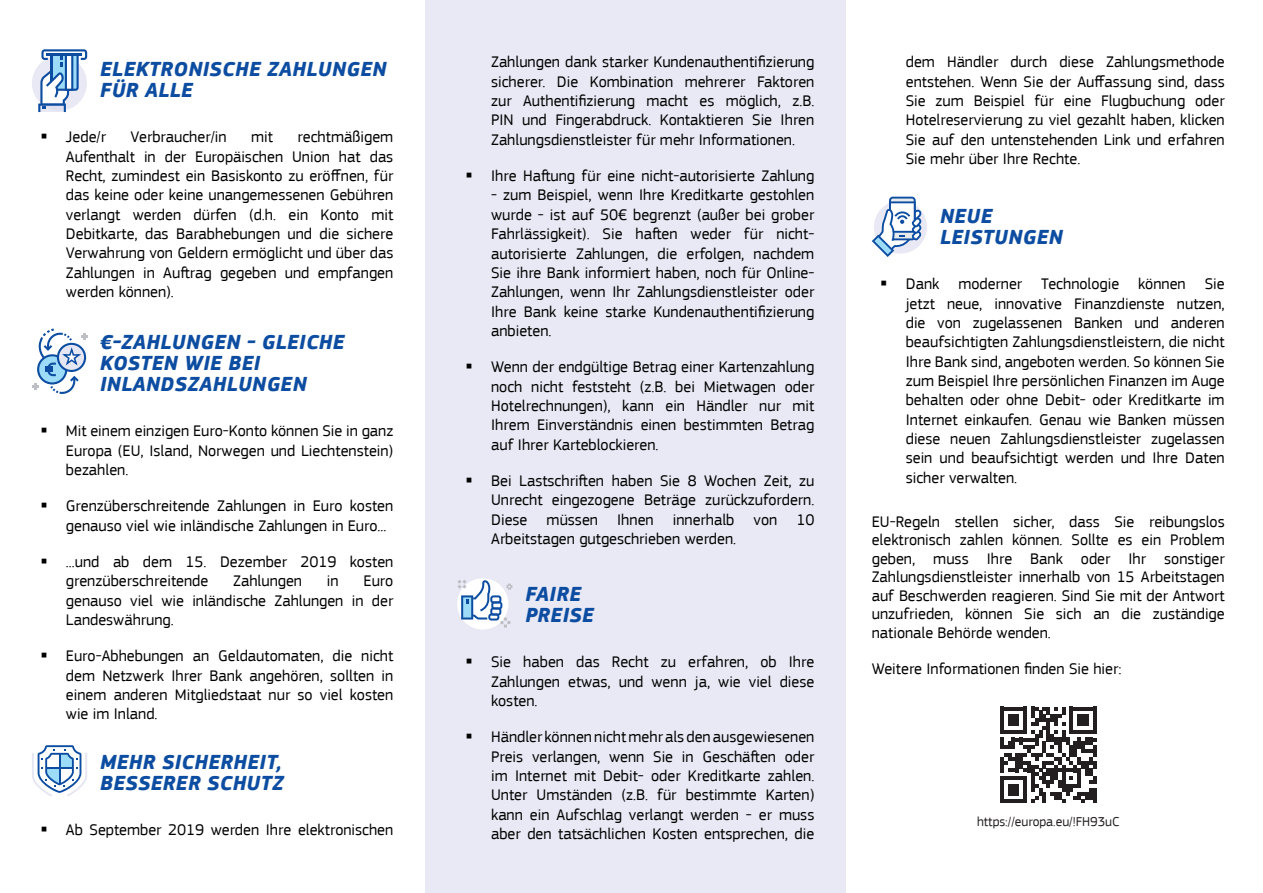
<style>
.page{position:relative;width:1263px;height:893px;background:#fff}
.page>*{position:absolute;margin:0;border:0;box-sizing:border-box;transform-origin:0 0}
.t1{font:italic 700 21px/21px "EC Square Sans Pro";letter-spacing:.02em;color:#0d4da1}
.t2{font:16.2px/19.4px "EC Square Sans Pro";color:#000;text-align:justify}
.t3{font:13.5px "EC Square Sans Pro";color:#231f20}
</style>
<div class="page">
<div style="left:32px;top:56px;width:55px;height:55px;background:#e8e9f4;border-radius:50%"></div>
<svg style="left:38px;top:49px;width:49px;height:63px"></svg>
<hr style="left:47px;top:54px;width:35px;height:2px;background:#0d4da1">
<div style="left:425px;top:0;width:421px;height:893px;background:#e8e9f4"></div>
<svg style="left:32px;top:745px;width:55px;height:51px"></svg>
<hr style="left:46px;top:767px;width:27px;height:2px;background:#0d4da1">
<hr style="left:59px;top:754px;width:1px;height:30px;background:#0d4da1">
<svg style="left:457px;top:578px;width:56px;height:52px"></svg>
<svg style="left:1000px;top:707px;width:96px;height:96px"></svg>
<div style="left:874px;top:200px;width:53px;height:54px;background:#e8e9f4;border-radius:50%"></div>
<svg style="left:872px;top:197px;width:50px;height:60px"></svg>
<svg style="left:32px;top:328px;width:55px;height:66px"></svg>
<p class="t1" style="left:100px;top:60px;width:288px">ELEKTRONISCHE ZAHLUNGEN<br>FÜR ALLE</p>
<p class="t2" style="left:66px;top:127px;width:42px">Jede/r</p>
<p class="t2" style="left:131px;top:127px;width:97px">Verbraucher/in</p>
<p class="t2" style="left:251px;top:127px;width:23px">mit</p>
<p class="t2" style="left:66px;top:127px;width:329px;text-indent:232px">rechtmäßigem Aufenthalt in der Europäischen Union hat das Recht, zumindest ein Basiskonto zu eröffnen, für das keine oder keine unangemessenen Gebühren verlangt werden dürfen (d.h. ein Konto mit Debitkarte, das Barabhebungen und die sichere Verwahrung von Geldern ermöglicht und über das Zahlungen in Auftrag gegeben und empfangen werden können).</p>
<p class="t1" style="left:100px;top:333px;width:246px">€-ZAHLUNGEN - GLEICHE<br>KOSTEN WIE BEI<br>INLANDSZAHLUNGEN</p>
<p class="t2" style="left:66px;top:421px;width:329px">Mit einem einzigen Euro-Konto können Sie in ganz Europa (EU, Island, Norwegen und Liechtenstein) bezahlen.</p>
<p class="t2" style="left:66px;top:496px;width:329px">Grenzüberschreitende Zahlungen in Euro kosten genauso viel wie inländische Zahlungen in Euro...</p>
<p class="t2" style="left:66px;top:552px;width:329px">...und ab dem 15. Dezember 2019 kosten grenzüberschreitende</p>
<p class="t2" style="left:233px;top:571px;width:70px">Zahlungen</p>
<p class="t2" style="left:327px;top:571px;width:13px">in</p>
<p class="t2" style="left:66px;top:571px;width:329px;text-indent:298px">Euro genauso viel wie inländische Zahlungen in der Landeswährung.</p>
<p class="t2" style="left:66px;top:646px;width:329px">Euro-Abhebungen an Geldautomaten, die nicht dem Netzwerk Ihrer Bank angehören, sollten in einem anderen Mitgliedstaat nur so viel kosten wie im Inland.</p>
<p class="t1" style="left:100px;top:753px;width:185px">MEHR SICHERHEIT,<br>BESSERER SCHUTZ</p>
<p class="t2" style="left:66px;top:820px;width:329px">Ab September 2019 werden Ihre elektronischen</p>
<p class="t2" style="left:491px;top:52px;width:325px">Zahlungen dank starker Kundenauthentifizierung sicherer. Die Kombination mehrerer Faktoren zur Authentifizierung macht es möglich, z.B.<br>PIN und Fingerabdruck. Kontaktieren Sie Ihren Zahlungsdienstleister für mehr Informationen.</p>
<p class="t2" style="left:491px;top:166px;width:325px">Ihre Haftung für eine nicht-autorisierte Zahlung</p>
<p class="t2" style="left:491px;top:186px;width:325px">- zum Beispiel, wenn Ihre Kreditkarte gestohlen wurde - ist auf 50€ begrenzt (außer bei grober Fahrlässigkeit). Sie haften weder für nicht&shy;autorisierte Zahlungen, die erfolgen, nachdem Sie ihre Bank informiert haben, noch für Online-Zahlungen, wenn Ihr Zahlungsdienstleister oder Ihre Bank keine starke Kundenauthentifizierung anbieten.</p>
<p class="t2" style="left:491px;top:357px;width:325px">Wenn der endgültige Betrag einer Kartenzahlung noch nicht feststeht (z.B. bei Mietwagen oder Hotelrechnungen), kann ein Händler nur mit Ihrem Einverständnis einen bestimmten Betrag auf Ihrer Karteblockieren.</p>
<p class="t2" style="left:491px;top:471px;width:325px">Bei Lastschriften haben Sie 8 Wochen Zeit, zu Unrecht eingezogene Beträge zurückzufordern.<br>Diese müssen Ihnen innerhalb von 10<br>Arbeitstagen gutgeschrieben werden.</p>
<p class="t1" style="left:525px;top:585px;width:70px">FAIRE<br>PREISE</p>
<p class="t2" style="left:491px;top:652px;width:325px">Sie haben das Recht zu erfahren, ob Ihre Zahlungen etwas, und wenn ja, wie viel diese kosten.</p>
<p class="t2" style="left:491px;top:727px;width:325px">Händler können nicht mehr als den ausgewiesenen Preis verlangen, wenn Sie in Geschäften oder im Internet mit Debit- oder Kreditkarte zahlen.<br>Unter Umständen (z.B. für bestimmte Karten) kann ein Aufschlag verlangt werden - er muss aber den tatsächlichen Kosten entsprechen, die</p>
<p class="t2" style="left:906px;top:52px;width:320px">dem Händler durch diese Zahlungsmethode entstehen. Wenn Sie der Auffassung sind, dass Sie zum Beispiel für eine Flugbuchung oder Hotelreservierung zu viel gezahlt haben, klicken Sie auf den untenstehenden Link und erfahren Sie mehr über Ihre Rechte.</p>
<p class="t1" style="left:940px;top:207px;width:124px">NEUE<br>LEISTUNGEN</p>
<p class="t2" style="left:906px;top:274px;width:320px">Dank moderner Technologie können Sie jetzt neue, innovative Finanzdienste nutzen, die von zugelassenen Banken und anderen beaufsichtigten Zahlungsdienstleistern, die nicht Ihre Bank sind, angeboten werden. So können Sie zum Beispiel Ihre persönlichen Finanzen im Auge behalten oder ohne Debit- oder Kreditkarte im Internet einkaufen. Genau wie Banken müssen diese neuen Zahlungsdienstleister zugelassen sein und beaufsichtigt werden und Ihre Daten sicher verwalten.</p>
<p class="t2" style="left:872px;top:512px;width:354px;line-height:18.6px">EU-Regeln stellen sicher, dass Sie reibungslos elektronisch zahlen können. Sollte es ein Problem geben, muss Ihre Bank oder Ihr sonstiger Zahlungsdienstleister innerhalb von 15 Arbeitstagen auf Beschwerden reagieren. Sind Sie mit der Antwort unzufrieden, können Sie sich an die zuständige nationale Behörde wenden.</p>
<p class="t2" style="left:872px;top:659px;width:251px">Weitere Informationen finden Sie hier:</p>
<p class="t3" style="left:977px;top:814px;width:144px">https://europa.eu/!FH93uC</p>
</div>
